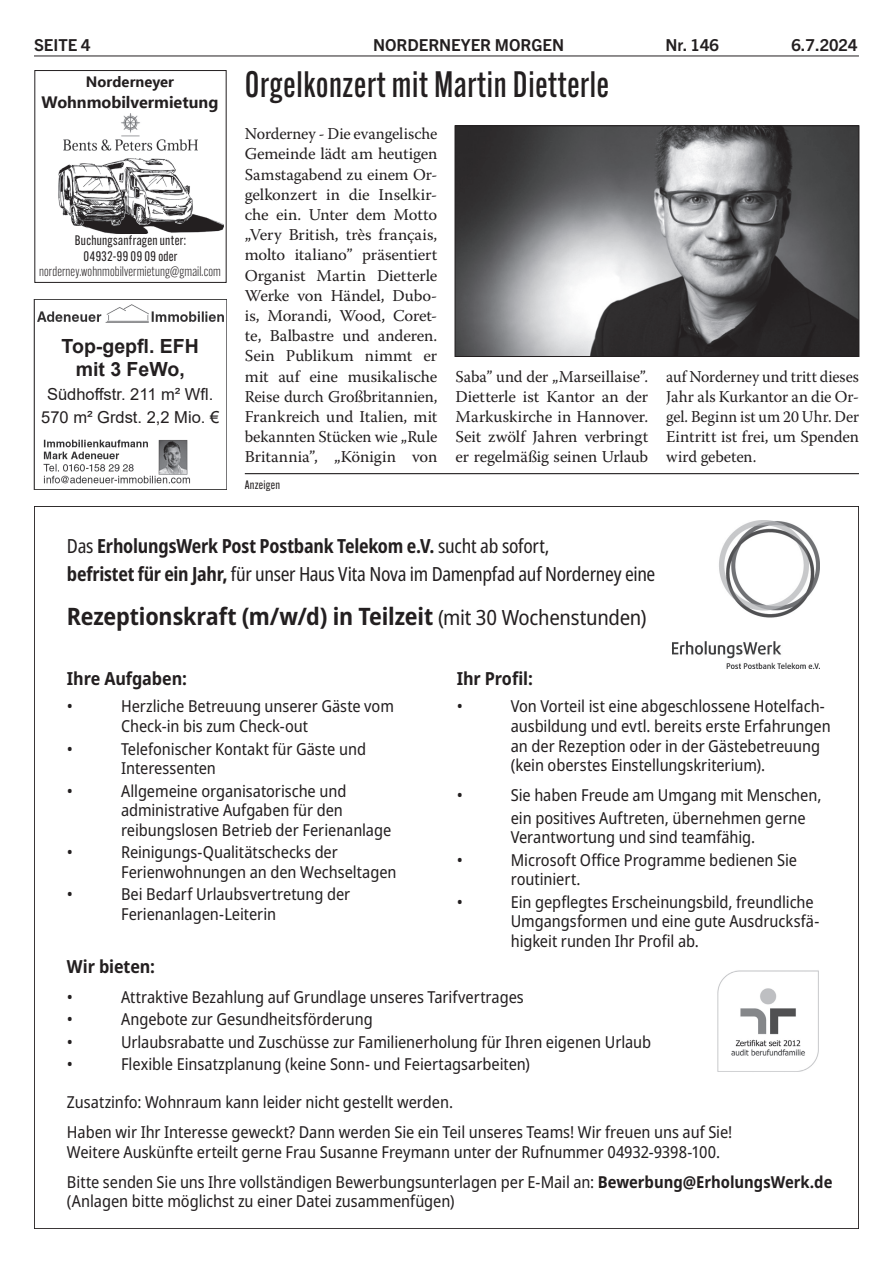
<style>
.page{position:relative;width:893px;height:1263px;background:#fff}
.page>*{position:absolute;margin:0;border:0;box-sizing:border-box;transform-origin:0 0}
.t1{font:500 36px "Alternate Gothic Cond ATF";letter-spacing:.02em;color:#231f20}
.t2{font:700 semi-condensed 24px "Noto Sans";letter-spacing:-.01em;color:#231f20}
.t3{font:condensed 19.5px/27px "Noto Sans";letter-spacing:-.02em;color:#231f20}
.t4{font:700 19.5px/23.4px "Arial";color:#231f20;text-align:center}
.t5{font:700 semi-condensed 18px "Noto Sans";letter-spacing:-.005em;color:#231f20}
.t6{font:semi-condensed 16.5px/19.5px "Noto Sans";letter-spacing:-.005em;color:#231f20}
.t7{font:16.5px/20.2px "Warnock Pro";color:#231f20;text-align:justify}
.t8{font:16.5px/20.2px "Warnock Pro";color:#231f20;text-align:justify;scale:.96 1}
.t9{font:16.5px/22.5px "Arial";color:#231f20;text-align:center}
.t10{font:700 16.5px "Trade Gothic Next LT Pro";color:#231f20}
.t11{font:700 16.5px "Ebrima";color:#231f20}
.t12{font:700 15px "Ebrima";letter-spacing:.005em;color:#231f20}
.t13{font:300 13.5px "Alternate Gothic ATF";letter-spacing:.005em;color:#231f20}
.t14{font:13.5px/16.5px "Alternate Gothic ATF";letter-spacing:.03em;color:#231f20;text-align:center}
.t15{font:12px "Alternate Gothic ATF";letter-spacing:.02em;color:#231f20}
.s1{font-weight:700}
.s2{font-weight:400;font-size:21px}
</style>
<div class="page">
<hr style="left:34px;top:56px;width:825px;height:1px;background:#231f20">
<hr style="left:245px;top:473px;width:614px;height:1px;background:#231f20">
<img style="left:672px;top:520px;width:148px;height:148px">
<img style="left:717px;top:970px;width:102px;height:102px">
<img style="left:457px;top:128px;width:400px;height:227px">
<div style="left:455px;top:126px;width:404px;height:231px;border:1px solid #231f20"></div>
<img style="left:34px;top:299px;width:193px;height:191px">
<div style="left:39px;top:332px;width:182px;height:101px;background:#fff"></div>
<img style="left:58px;top:158px;width:165px;height:75px">
<div style="left:181px;top:155px;width:42px;height:25px;background:#fff"></div>
<div style="left:34px;top:70px;width:193px;height:213px;border:1px solid #231f20"></div>
<img style="left:63px;top:113px;width:134px;height:38px">
<p class="t10" style="left:34px;top:34px;width:58px">SEITE 4</p>
<p class="t10" style="left:373px;top:34px;width:193px">NORDERNEYER MORGEN</p>
<p class="t10" style="left:666px;top:34px;width:55px">Nr. 146</p>
<p class="t10" style="left:791px;top:34px;width:68px">6.7.2024</p>
<p class="t12" style="left:86px;top:70px;width:90px">Norderneyer</p>
<p class="t11" style="left:42px;top:89px;width:178px">Wohnmobilvermietung</p>
<p class="t14" style="left:75px;top:232px;width:113px">Buchungsanfragen unter:<br>04932-99 09 09 oder</p>
<p class="t13" style="left:39px;top:263px;width:183px">norderney.wohnmobilvermietung@gmail.com</p>
<p class="t4" style="left:62px;top:334px;width:139px">Top-gepfl. EFH mit 3 FeWo,</p>
<p class="t9" style="left:41px;top:383px;width:179px">Südhoffstr. 211 m² Wfl.<br>570 m² Grdst. 2,2 Mio. €</p>
<h1 class="t1" style="left:245px;top:62px;width:366px">Orgelkonzert mit Martin Dietterle</h1>
<p class="t7" style="left:245px;top:123px;width:194px">Norderney - Die evangelische Gemeinde lädt am heutigen Samstagabend zu einem Or&shy;gelkonzert in die Inselkir&shy;che ein. Unter dem Motto „Very British, très français, molto italiano” präsentiert Organist Martin Dietterle Werke von Händel, Dubo&shy;is, Morandi, Wood, Coret&shy;te, Balbastre und anderen.<br>Sein Publikum nimmt er mit auf eine musikalische Reise durch Großbritannien, Frankreich und Italien, mit bekannten Stücken wie „Rule Britannia”, „Königin von</p>
<p class="t7" style="left:456px;top:366px;width:194px">Saba” und der „Marseillaise”.<br>Dietterle ist Kantor an der Markuskirche in Hannover.<br>Seit zwölf Jahren verbringt er regelmäßig seinen Urlaub</p>
<p class="t8" style="left:666px;top:366px;width:202px">auf Norderney und tritt dieses Jahr als Kurkantor an die Or&shy;gel. Beginn ist um 20 Uhr. Der Eintritt ist frei, um Spenden wird gebeten.</p>
<p class="t15" style="left:245px;top:477px;width:37px">Anzeigen</p>
<p class="t3" style="left:67px;top:533px;width:590px">Das <span class="s1">ErholungsWerk Post Postbank Telekom e.V.</span> sucht ab sofort,<br><span class="s1">befristet für ein Jahr,</span> für unser Haus Vita Nova im Damenpfad auf Norderney eine</p>
<h2 class="t2" style="left:67px;top:600px;width:581px">Rezeptionskraft (m/w/d) in Teilzeit <span class="s2">(mit 30 Wochenstunden)</span></h2>
<p class="t5" style="left:67px;top:666px;width:121px">Ihre Aufgaben:</p>
<p class="t6" style="left:67px;top:697px;width:8px">•</p>
<p class="t6" style="left:121px;top:697px;width:274px">Herzliche Betreuung unserer Gäste vom<br>Check-in bis zum Check-out</p>
<p class="t6" style="left:67px;top:739px;width:8px">•</p>
<p class="t6" style="left:121px;top:739px;width:247px">Telefonischer Kontakt für Gäste und<br>Interessenten</p>
<p class="t6" style="left:67px;top:781px;width:8px">•</p>
<p class="t6" style="left:121px;top:781px;width:272px">Allgemeine organisatorische und administrative Aufgaben für den reibungslosen Betrieb der Ferienanlage</p>
<p class="t6" style="left:67px;top:843px;width:8px">•</p>
<p class="t6" style="left:121px;top:843px;width:277px">Reinigungs-Qualitätschecks der<br>Ferienwohnungen an den Wechseltagen</p>
<p class="t6" style="left:67px;top:885px;width:8px">•</p>
<p class="t6" style="left:121px;top:885px;width:231px">Bei Bedarf Urlaubsvertretung der<br>Ferienanlagen-Leiterin</p>
<p class="t5" style="left:457px;top:666px;width:78px">Ihr Profil:</p>
<p class="t6" style="left:457px;top:697px;width:8px">•</p>
<p class="t6" style="left:511px;top:697px;width:321px">Von Vorteil ist eine abgeschlossene Hotelfach&shy;ausbildung und evtl. bereits erste Erfahrungen an der Rezeption oder in der Gästebetreuung (kein oberstes Einstellungskriterium).</p>
<p class="t6" style="left:457px;top:786px;width:8px">•</p>
<p class="t6" style="left:511px;top:784px;width:312px;line-height:22.5px">Sie haben Freude am Umgang mit Menschen, ein positives Auftreten, übernehmen gerne</p>
<p class="t6" style="left:511px;top:828px;width:246px">Verantwortung und sind teamfähig.</p>
<p class="t6" style="left:457px;top:850px;width:8px">•</p>
<p class="t6" style="left:511px;top:850px;width:288px">Microsoft Office Programme bedienen Sie routiniert.</p>
<p class="t6" style="left:457px;top:892px;width:8px">•</p>
<p class="t6" style="left:511px;top:892px;width:310px">Ein gepflegtes Erscheinungsbild, freundliche<br>Umgangsformen und eine gute Ausdrucksfä&shy;higkeit runden Ihr Profil ab.</p>
<p class="t5" style="left:67px;top:953px;width:90px">Wir bieten:</p>
<p class="t6" style="left:67px;top:987px;width:8px">•</p>
<p class="t6" style="left:121px;top:987px;width:404px">Attraktive Bezahlung auf Grundlage unseres Tarifvertrages</p>
<p class="t6" style="left:67px;top:1010px;width:8px">•</p>
<p class="t6" style="left:121px;top:1010px;width:253px">Angebote zur Gesundheitsförderung</p>
<p class="t6" style="left:67px;top:1032px;width:8px">•</p>
<p class="t6" style="left:121px;top:1032px;width:532px">Urlaubsrabatte und Zuschüsse zur Familienerholung für Ihren eigenen Urlaub</p>
<p class="t6" style="left:67px;top:1055px;width:8px">•</p>
<p class="t6" style="left:121px;top:1055px;width:411px">Flexible Einsatzplanung (keine Sonn- und Feiertagsarbeiten)</p>
<p class="t6" style="left:67px;top:1088px;width:667px;line-height:30px">Zusatzinfo: Wohnraum kann leider nicht gestellt werden.<br>Haben wir Ihr Interesse geweckt? Dann werden Sie ein Teil unseres Teams! Wir freuen uns auf Sie!</p>
<p class="t6" style="left:67px;top:1137px;width:767px;line-height:30px">Weitere Auskünfte erteilt gerne Frau Susanne Freymann unter der Rufnummer 04932-9398-100.<br>Bitte senden Sie uns Ihre vollständigen Bewerbungsunterlagen per E-Mail an: <span class="s1">Bewerbung@ErholungsWerk.de</span></p>
<p class="t6" style="left:67px;top:1192px;width:389px">(Anlagen bitte möglichst zu einer Datei zusammenfügen)</p>
</div>
